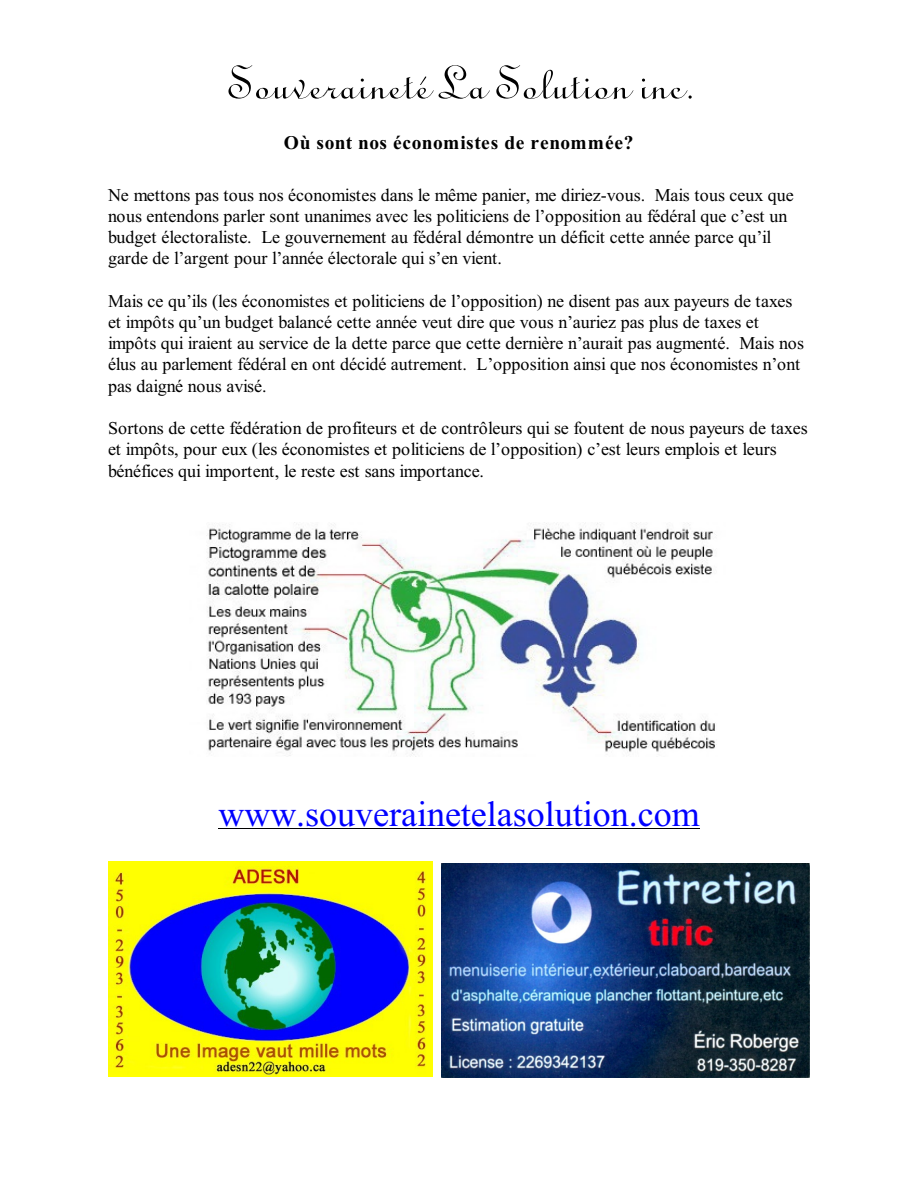
<style>
.page{position:relative;width:918px;height:1188px;background:#fff}
.page>*{position:absolute;margin:0;border:0;box-sizing:border-box;transform-origin:0 0}
.t1{font:52.5px "Typo Upright BT";letter-spacing:.005em;color:#000}
.t2{font:36px "Times New Roman";color:#00f}
.t3{font:700 19.5px "Times New Roman";letter-spacing:.035em;color:#000}
.t4{font:18px/21.3px "Times New Roman";color:#000}
</style>
<div class="page">
<img style="left:441px;top:863px;width:369px;height:214px">
<img style="left:108px;top:862px;width:325px;height:214px">
<img style="left:206px;top:523px;width:511px;height:233px">
<hr style="left:219px;top:828px;width:481px;height:1px;background:#000">
<h1 class="t1" style="left:226px;top:59px;width:467px">Souveraineté La Solution inc.</h1>
<p class="t3" style="left:284px;top:135px;width:351px">Où sont nos économistes de renommée?</p>
<p class="t4" style="left:108px;top:186px;width:687px">Ne mettons pas tous nos économistes dans le même panier, me diriez-vous. Mais tous ceux que nous entendons parler sont unanimes avec les politiciens de l’opposition au fédéral que c’est un budget électoraliste. Le gouvernement au fédéral démontre un déficit cette année parce qu’il garde de l’argent pour l’année électorale qui s’en vient.</p>
<p class="t4" style="left:108px;top:292px;width:698px">Mais ce qu’ils (les économistes et politiciens de l’opposition) ne disent pas aux payeurs de taxes et impôts qu’un budget balancé cette année veut dire que vous n’auriez pas plus de taxes et impôts qui iraient au service de la dette parce que cette dernière n’aurait pas augmenté. Mais nos élus au parlement fédéral en ont décidé autrement. L’opposition ainsi que nos économistes n’ont pas daigné nous avisé.</p>
<p class="t4" style="left:108px;top:419px;width:701px">Sortons de cette fédération de profiteurs et de contrôleurs qui se foutent de nous payeurs de taxes et impôts, pour eux (les économistes et politiciens de l’opposition) c’est leurs emplois et leurs bénéfices qui importent, le reste est sans importance.</p>
<h2 class="t2" style="left:219px;top:801px;width:483px">www.souverainetelasolution.com</h2>
</div>
